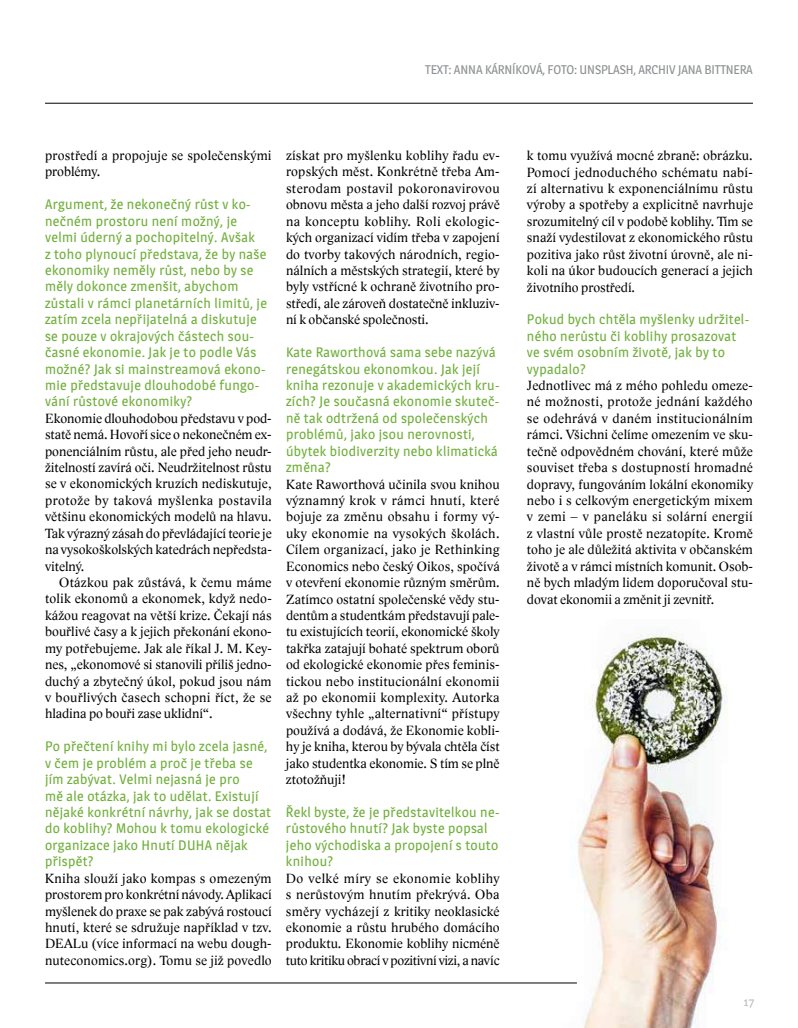
<style>
.page{position:relative;width:798px;height:1028px;background:#fff}
.page>*{position:absolute;margin:0;border:0;box-sizing:border-box;transform-origin:0 0}
.t1{font:13.75px/16.4px "Lido STFCE";color:#000;text-align:justify}
.t2{font:13.75px/16.4px "Magra";letter-spacing:.025em;color:#70af3b}
.t3{font:13.75px/16.4px "Lido STFCE";letter-spacing:.02em;color:#000}
.t4{font:12.5px "Magra";letter-spacing:-.01em;color:#8e9092}
.t5{font:12.5px "Magra";color:#bcbec0}
</style>
<div class="page">
<img style="left:526px;top:633px;width:202px;height:395px">
<hr style="left:45px;top:103px;width:707px;height:1px;background:#000">
<hr style="left:45px;top:982px;width:531px;height:1px;background:#000">
<p class="t4" style="left:425px;top:62px;width:329px">TEXT: ANNA KÁRNÍKOVÁ, FOTO: UNSPLASH, ARCHIV JANA BITTNERA</p>
<p class="t3" style="left:45px;top:147px;width:228px">prostředí a propojuje se společenskými problémy.</p>
<p class="t2" style="left:45px;top:196px;width:223px">Argument, že nekonečný růst v ko&shy;nečném prostoru není možný, je velmi úderný a pochopitelný. Avšak<br>z toho plynoucí představa, že by naše ekonomiky neměly růst, nebo by se měly dokonce zmenšit, abychom zůstali v rámci planetárních limitů, je zatím zcela nepřijatelná a diskutuje se pouze v okrajových částech sou&shy;časné ekonomie. Jak je to podle Vás možné? Jak si mainstreamová ekono&shy;mie představuje dlouhodobé fungo&shy;vání růstové ekonomiky?</p>
<p class="t1" style="left:45px;top:410px;width:228px">Ekonomie dlouhodobou představu v pod&shy;statě nemá. Hovoří sice o nekonečném ex&shy;ponenciálním růstu, ale před jeho neudr&shy;žitelností zavírá oči. Neudržitelnost růstu se v ekonomických kruzích nediskutuje, protože by taková myšlenka postavila většinu ekonomických modelů na hlavu.<br>Tak výrazný zásah do převládající teorie je na vysokoškolských katedrách nepředsta&shy;vitelný.</p>
<p class="t1" style="left:45px;top:574px;width:228px;text-indent:14px">Otázkou pak zůstává, k čemu máme tolik ekonomů a ekonomek, když nedo&shy;kážou reagovat na větší krize. Čekají nás bouřlivé časy a k jejich překonání ekono&shy;my potřebujeme. Jak ale říkal J. M. Key&shy;nes, „ekonomové si stanovili příliš jedno&shy;duchý a zbytečný úkol, pokud jsou nám v bouřlivých časech schopni říct, že se hladina po bouři zase uklidní“.</p>
<p class="t2" style="left:45px;top:738px;width:227px">Po přečtení knihy mi bylo zcela jasné, v čem je problém a proč je třeba se jím zabývat. Velmi nejasná je pro<br>mě ale otázka, jak to udělat. Existují nějaké konkrétní návrhy, jak se dostat do koblihy? Mohou k tomu ekologické organizace jako Hnutí DUHA nějak přispět?</p>
<p class="t1" style="left:45px;top:870px;width:228px">Kniha slouží jako kompas s omezeným prostorem pro konkrétní návody. Aplikací myšlenek do praxe se pak zabývá rostoucí hnutí, které se sdružuje například v tzv.<br>DEALu (více informací na webu dough&shy;nuteconomics.org). Tomu se již povedlo</p>
<p class="t1" style="left:286px;top:147px;width:215px">získat pro myšlenku koblihy řadu ev&shy;ropských měst. Konkrétně třeba Am&shy;sterodam postavil pokoronavirovou obnovu města a jeho další rozvoj právě na konceptu koblihy. Roli ekologic&shy;kých organizací vidím třeba v zapojení do tvorby takových národních, regio&shy;nálních a městských strategií, které by byly vstřícné k ochraně životního pro&shy;středí, ale zároveň dostatečně inkluziv&shy;ní k občanské společnosti.</p>
<p class="t2" style="left:286px;top:344px;width:215px">Kate Raworthová sama sebe nazývá renegátskou ekonomkou. Jak její kniha rezonuje v akademických kru&shy;zích? Je současná ekonomie skuteč&shy;ně tak odtržená od společenských problémů, jako jsou nerovnosti, úbytek biodiverzity nebo klimatická změna?</p>
<p class="t1" style="left:286px;top:476px;width:215px">Kate Raworthová učinila svou knihou významný krok v rámci hnutí, které bojuje za změnu obsahu i formy vý&shy;uky ekonomie na vysokých školách.<br>Cílem organizací, jako je Rethinking Economics nebo český Oikos, spočívá v otevření ekonomie různým směrům.<br>Zatímco ostatní společenské vědy stu&shy;dentům a studentkám představují pale&shy;tu existujících teorií, ekonomické školy takřka zatajují bohaté spektrum oborů od ekologické ekonomie přes feminis&shy;tickou nebo institucionální ekonomii až po ekonomii komplexity. Autorka všechny tyhle „alternativní“ přístupy používá a dodává, že Ekonomie kobli&shy;hy je kniha, kterou by bývala chtěla číst jako studentka ekonomie. S tím se plně ztotožňuji!</p>
<p class="t2" style="left:286px;top:804px;width:215px">Řekl byste, že je představitelkou ne&shy;růstového hnutí? Jak byste popsal jeho východiska a propojení s touto knihou?</p>
<p class="t1" style="left:286px;top:870px;width:215px">Do velké míry se ekonomie koblihy s nerůstovým hnutím překrývá. Oba směry vycházejí z kritiky neoklasické ekonomie a růstu hrubého domácího produktu. Ekonomie koblihy nicméně tuto kritiku obrací v pozitivní vizi, a navíc</p>
<p class="t1" style="left:526px;top:147px;width:227px">k tomu využívá mocné zbraně: obrázku.<br>Pomocí jednoduchého schématu nabí&shy;zí alternativu k exponenciálnímu růstu výroby a spotřeby a explicitně navrhuje srozumitelný cíl v podobě koblihy. Tím se snaží vydestilovat z ekonomického růstu pozitiva jako růst životní úrovně, ale ni&shy;koli na úkor budoucích generací a jejich životního prostředí.</p>
<p class="t2" style="left:526px;top:311px;width:224px">Pokud bych chtěla myšlenky udržitel&shy;ného nerůstu či koblihy prosazovat ve svém osobním životě, jak by to vypadalo?</p>
<p class="t1" style="left:526px;top:377px;width:227px">Jednotlivec má z mého pohledu omeze&shy;né možnosti, protože jednání každého se odehrává v daném institucionálním rámci. Všichni čelíme omezením ve sku&shy;tečně odpovědném chování, které může souviset třeba s dostupností hromadné dopravy, fungováním lokální ekonomiky nebo i s celkovým energetickým mixem v zemi – v paneláku si solární energií z vlastní vůle prostě nezatopíte. Kromě toho je ale důležitá aktivita v občanském životě a v rámci místních komunit. Osob&shy;ně bych mladým lidem doporučoval stu&shy;dovat ekonomii a změnit ji zevnitř.</p>
<p class="t5" style="left:743px;top:993px;width:12px">17</p>
</div>
